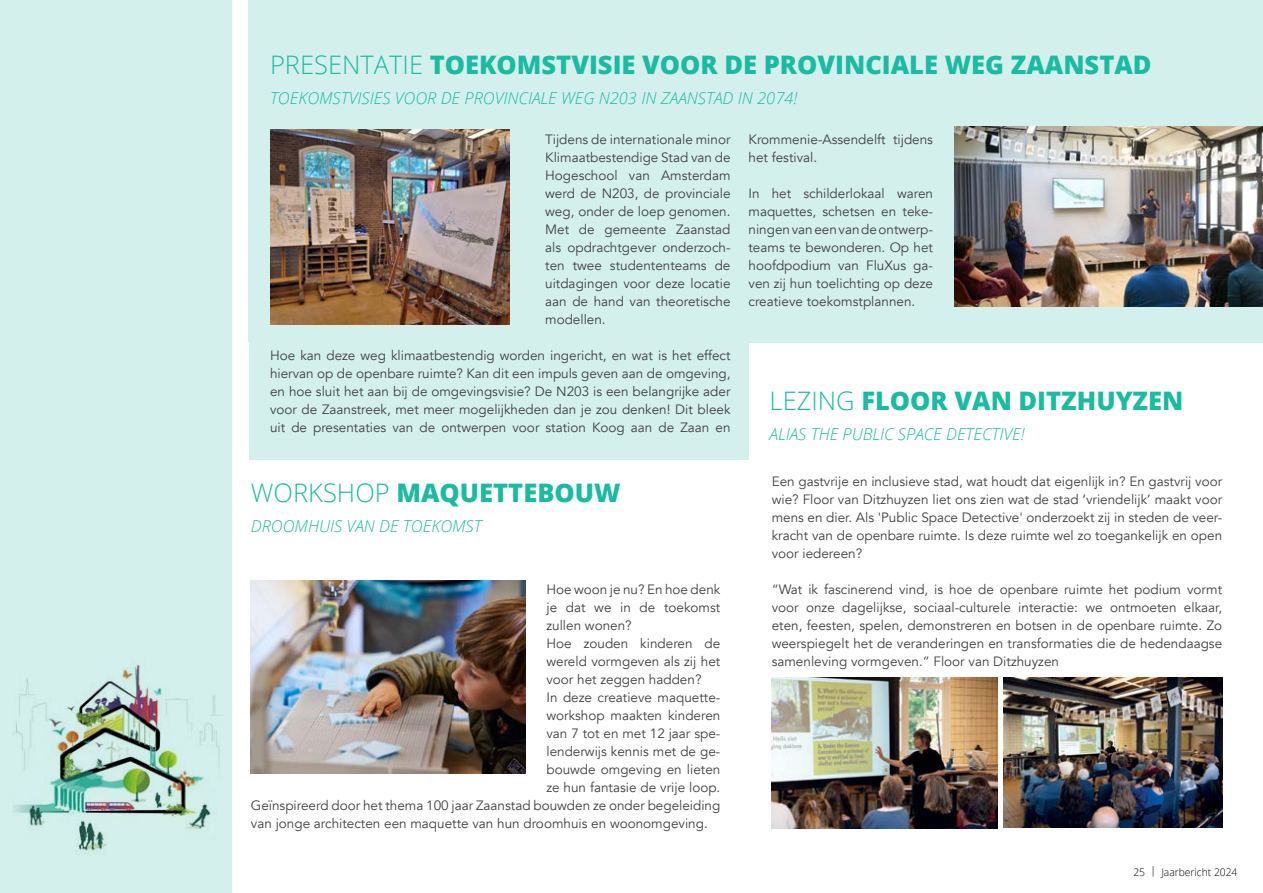
<style>
.page{position:relative;width:1263px;height:893px;background:#fff}
.page>*{position:absolute;margin:0;border:0;box-sizing:border-box;transform-origin:0 0}
.t1{font:800 25.5px "Open Sans";color:#1abba0}
.t2{font:italic 300 16.5px "Open Sans";color:#1abba0}
.t3{font:13.5px/18px "Avenir";color:#414042;text-align:justify}
.t4{font:300 10.5px "Open Sans";color:#000}
.s1{font-weight:300}
</style>
<div class="page">
<div style="left:249px;top:0;width:1014px;height:342px;background:#d4f0ec"></div>
<div style="left:249px;top:80px;width:499px;height:380px;background:#d4f0ec"></div>
<div style="left:0;top:0;width:232px;height:893px;background:#d4f0ec"></div>
<img style="left:13px;top:664px;width:207px;height:191px">
<img style="left:251px;top:580px;width:274px;height:194px">
<img style="left:1003px;top:677px;width:219px;height:151px">
<img style="left:772px;top:677px;width:225px;height:151px">
<img style="left:954px;top:126px;width:309px;height:181px">
<img style="left:270px;top:130px;width:240px;height:194px">
<h1 class="t1" style="left:270px;top:46px;width:883px"><span class="s1">PRESENTATIE</span> TOEKOMSTVISIE VOOR DE PROVINCIALE WEG ZAANSTAD</h1>
<p class="t2" style="left:270px;top:87px;width:529px">TOEKOMSTVISIES VOOR DE PROVINCIALE WEG N203 IN ZAANSTAD IN 2074!</p>
<p class="t3" style="left:545px;top:131px;width:187px">Tijdens de internationale minor Klimaatbestendige Stad van de Hogeschool van Amsterdam werd de N203, de provinciale weg, onder de loep genomen.<br>Met de gemeente Zaanstad als opdrachtgever onderzoch&shy;ten twee studententeams de uitdagingen voor deze locatie aan de hand van theoretische modellen.</p>
<p class="t3" style="left:270px;top:347px;width:462px">Hoe kan deze weg klimaatbestendig worden ingericht, en wat is het effect hiervan op de openbare ruimte? Kan dit een impuls geven aan de omgeving, en hoe sluit het aan bij de omgevingsvisie? De N203 is een belangrijke ader voor de Zaanstreek, met meer mogelijkheden dan je zou denken! Dit bleek uit de presentaties van de ontwerpen voor station Koog aan de Zaan en</p>
<h1 class="t1" style="left:251px;top:474px;width:371px"><span class="s1">WORKSHOP</span> MAQUETTEBOUW</h1>
<p class="t2" style="left:251px;top:515px;width:232px">DROOMHUIS VAN DE TOEKOMST</p>
<p class="t3" style="left:546px;top:581px;width:175px">Hoe woon je nu? En hoe denk</p>
<p class="t3" style="left:546px;top:599px;width:175px">je dat we in de toekomst</p>
<p class="t3" style="left:546px;top:617px;width:87px">zullen wonen?</p>
<p class="t3" style="left:546px;top:635px;width:175px">Hoe zouden kinderen de</p>
<p class="t3" style="left:546px;top:653px;width:175px">wereld vormgeven als zij het</p>
<p class="t3" style="left:546px;top:671px;width:157px">voor het zeggen hadden?</p>
<p class="t3" style="left:546px;top:689px;width:175px">In deze creatieve maquette-</p>
<p class="t3" style="left:546px;top:707px;width:175px">workshop maakten kinderen</p>
<p class="t3" style="left:546px;top:725px;width:175px">van 7 tot en met 12 jaar spe-</p>
<p class="t3" style="left:546px;top:743px;width:175px">lenderwijs kennis met de ge-</p>
<p class="t3" style="left:546px;top:761px;width:175px">bouwde omgeving en lieten</p>
<p class="t3" style="left:546px;top:779px;width:175px">ze hun fantasie de vrije loop.</p>
<p class="t3" style="left:251px;top:797px;width:471px">Geïnspireerd door het thema 100 jaar Zaanstad bouwden ze onder begeleiding</p>
<p class="t3" style="left:251px;top:815px;width:458px">van jonge architecten een maquette van hun droomhuis en woonomgeving.</p>
<p class="t3" style="left:748px;top:131px;width:186px">Krommenie-Assendelft tijdens het festival.</p>
<p class="t3" style="left:748px;top:185px;width:186px">In het schilderlokaal waren maquettes, schetsen en teke&shy;ningen van een van de ontwerp&shy;teams te bewonderen. Op het hoofdpodium van FluXus ga&shy;ven zij hun toelichting op deze creatieve toekomstplannen.</p>
<h1 class="t1" style="left:770px;top:382px;width:415px"><span class="s1">LEZING</span> FLOOR VAN DITZHUYZEN</h1>
<p class="t2" style="left:770px;top:423px;width:257px">ALIAS THE PUBLIC SPACE DETECTIVE!</p>
<p class="t3" style="left:772px;top:473px;width:452px">Een gastvrije en inclusieve stad, wat houdt dat eigenlijk in? En gastvrij voor wie? Floor van Ditzhuyzen liet ons zien wat de stad ‘vriendelijk’ maakt voor mens en dier. Als 'Public Space Detective' onderzoekt zij in steden de veer&shy;kracht van de openbare ruimte. Is deze ruimte wel zo toegankelijk en open voor iedereen?</p>
<p class="t3" style="left:772px;top:581px;width:452px">“Wat ik fascinerend vind, is hoe de openbare ruimte het podium vormt voor onze dagelijkse, sociaal-culturele interactie: we ontmoeten elkaar, eten, feesten, spelen, demonstreren en botsen in de openbare ruimte. Zo weerspiegelt het de veranderingen en transformaties die de hedendaagse samenleving vormgeven.” Floor van Ditzhuyzen</p>
<p class="t4" style="left:1133px;top:864px;width:106px">25 | Jaarbericht 2024</p>
</div>
